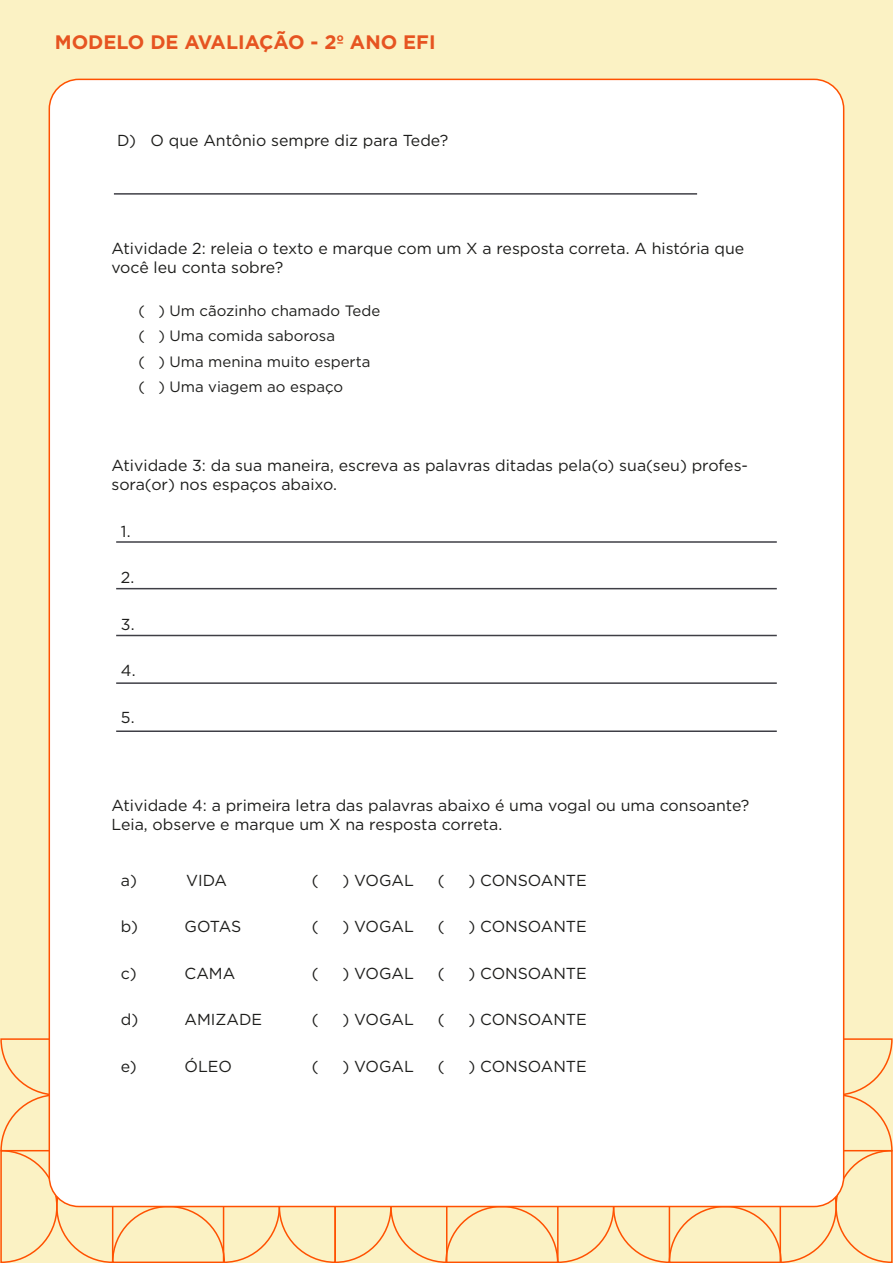
<style>
.page{position:relative;width:893px;height:1263px;background:#fbf2c4}
.page>*{position:absolute;margin:0;border:0;box-sizing:border-box;transform-origin:0 0}
.t1{font:700 19.5px "Gotham";color:#e65421}
.t2{font:15.9px/19px "Gotham";color:#1d1d1b}
.t3{font:15px/25.5px "Gotham";color:#1d1d1b}
</style>
<div class="page">
<svg style="left:0;top:1037px;width:893px;height:226px"></svg>
<div style="left:49px;top:79px;width:795px;height:1127px;background:#fff;border-radius:30px"></div>
<hr style="left:116px;top:541px;width:661px;height:2px;background:#3f3f46">
<hr style="left:116px;top:588px;width:661px;height:1px;background:#3f3f46">
<hr style="left:116px;top:635px;width:661px;height:1px;background:#3f3f46">
<hr style="left:116px;top:682px;width:661px;height:2px;background:#3f3f46">
<hr style="left:116px;top:730px;width:661px;height:2px;background:#3f3f46">
<hr style="left:114px;top:193px;width:583px;height:2px;background:#3f3f46">
<p class="t1" style="left:55px;top:29px;width:382px">MODELO DE AVALIAÇÃO - 2º ANO EFI</p>
<p class="t2" style="left:117px;top:131px;width:332px">D) O que Antônio sempre diz para Tede?</p>
<p class="t2" style="left:111px;top:238px;width:634px">Atividade 2: releia o texto e marque com um X a resposta correta. A história que você leu conta sobre?</p>
<p class="t3" style="left:138px;top:297px;width:243px">( ) Um cãozinho chamado Tede ( ) Uma comida saborosa<br>( ) Uma menina muito esperta ( ) Uma viagem ao espaço</p>
<p class="t2" style="left:111px;top:456px;width:638px">Atividade 3: da sua maneira, escreva as palavras ditadas pela(o) sua(seu) profes&shy;sora(or) nos espaços abaixo.</p>
<p class="t2" style="left:121px;top:521px;width:11px">1.</p>
<p class="t2" style="left:121px;top:568px;width:15px">2.</p>
<p class="t2" style="left:121px;top:614px;width:15px">3.</p>
<p class="t2" style="left:121px;top:661px;width:16px">4.</p>
<p class="t2" style="left:121px;top:707px;width:15px">5.</p>
<p class="t2" style="left:111px;top:795px;width:639px">Atividade 4: a primeira letra das palavras abaixo é uma vogal ou uma consoante?<br>Leia, observe e marque um X na resposta correta.</p>
<p class="t2" style="left:121px;top:870px;width:18px">a)</p>
<p class="t2" style="left:186px;top:870px;width:42px">VIDA</p>
<p class="t2" style="left:312px;top:870px;width:8px">(</p>
<p class="t2" style="left:343px;top:870px;width:73px">) VOGAL</p>
<p class="t2" style="left:438px;top:870px;width:8px">(</p>
<p class="t2" style="left:469px;top:870px;width:120px">) CONSOANTE</p>
<p class="t2" style="left:121px;top:917px;width:18px">b)</p>
<p class="t2" style="left:185px;top:917px;width:58px">GOTAS</p>
<p class="t2" style="left:312px;top:917px;width:8px">(</p>
<p class="t2" style="left:343px;top:917px;width:73px">) VOGAL</p>
<p class="t2" style="left:438px;top:917px;width:8px">(</p>
<p class="t2" style="left:469px;top:917px;width:120px">) CONSOANTE</p>
<p class="t2" style="left:121px;top:963px;width:17px">c)</p>
<p class="t2" style="left:185px;top:963px;width:52px">CAMA</p>
<p class="t2" style="left:312px;top:963px;width:8px">(</p>
<p class="t2" style="left:343px;top:963px;width:73px">) VOGAL</p>
<p class="t2" style="left:438px;top:963px;width:8px">(</p>
<p class="t2" style="left:469px;top:963px;width:120px">) CONSOANTE</p>
<p class="t2" style="left:121px;top:1010px;width:19px">d)</p>
<p class="t2" style="left:185px;top:1010px;width:79px">AMIZADE</p>
<p class="t2" style="left:312px;top:1010px;width:8px">(</p>
<p class="t2" style="left:343px;top:1010px;width:73px">) VOGAL</p>
<p class="t2" style="left:438px;top:1010px;width:8px">(</p>
<p class="t2" style="left:469px;top:1010px;width:120px">) CONSOANTE</p>
<p class="t2" style="left:121px;top:1056px;width:17px">e)</p>
<p class="t2" style="left:185px;top:1056px;width:49px">ÓLEO</p>
<p class="t2" style="left:312px;top:1056px;width:8px">(</p>
<p class="t2" style="left:343px;top:1056px;width:73px">) VOGAL</p>
<p class="t2" style="left:438px;top:1056px;width:8px">(</p>
<p class="t2" style="left:469px;top:1056px;width:120px">) CONSOANTE</p>
</div>
